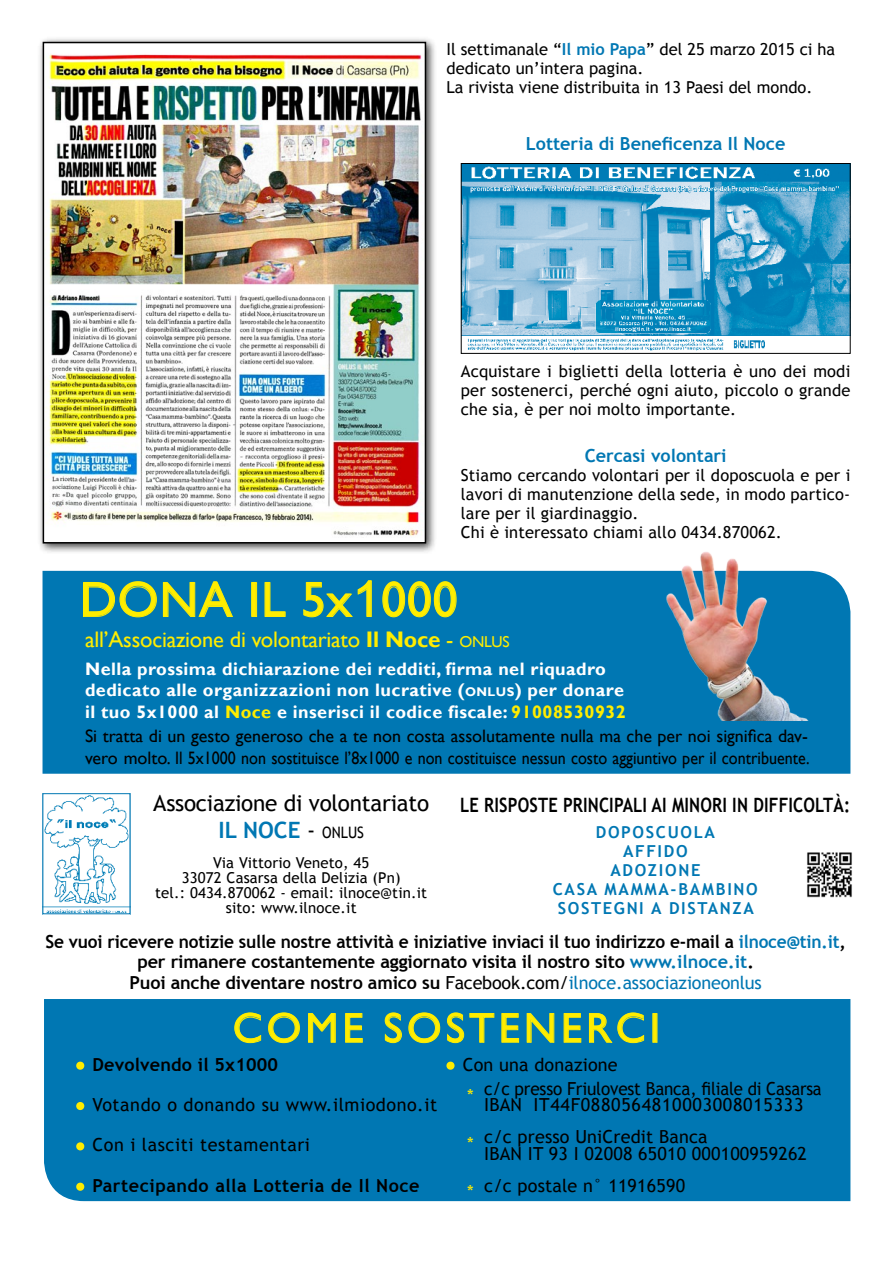
<style>
.page{position:relative;width:893px;height:1263px;background:#fff}
.page>*{position:absolute;margin:0;border:0;box-sizing:border-box;transform-origin:0 0}
.t1{font:49.5px "Gill Sans";letter-spacing:.02em;color:#ffed00}
.t2{font:42px "Gill Sans";letter-spacing:.1em;color:#ffed00}
.t3{font:22.5px "Gill Sans";letter-spacing:-.01em;color:#ffed00}
.t4{font:22.5px "Trebuchet MS";letter-spacing:-.01em;color:#000}
.t5{font:700 22.5px "Trebuchet MS";color:#0077b3}
.t6{font:700 19.8px "Trebuchet MS";letter-spacing:.01em;color:#000;scale:.83 1}
.t7{font:700 18px/20.7px "Trebuchet MS";letter-spacing:-.01em;color:#000;text-align:center;scale:.96 1}
.t8{font:18px/21.6px "Gill Sans";color:#000}
.t9{font:700 18px/21.6px "Gill Sans";letter-spacing:.025em;color:#fff}
.t10{font:18px "Trebuchet MS";letter-spacing:.03em;color:#000}
.t11{font:18px/24.3px "Trebuchet MS";letter-spacing:-.01em;color:#000}
.t12{font:18px/32.2px "Trebuchet MS";letter-spacing:.04em;color:#000}
.t13{font:18px/32.2px "Trebuchet MS";letter-spacing:.01em;color:#000}
.t14{font:700 18px "Trebuchet MS";color:#0077b3}
.t15{font:700 18px "Trebuchet MS";letter-spacing:.03em;color:#000}
.t16{font:700 18px "Trebuchet MS";letter-spacing:.01em;color:#000}
.t17{font:18px "Trebuchet MS";color:#ffed00}
.t18{font:16.5px/19px "Trebuchet MS";letter-spacing:.01em;color:#000}
.t19{font:700 16.5px/19px "Trebuchet MS";letter-spacing:.1em;color:#0077b3;text-align:center}
.t20{font:15.75px "Trebuchet MS";color:#000;scale:.9 1}
.t21{font:15px/15px "Trebuchet MS";letter-spacing:.01em;color:#000;text-align:center}
.s1{font-weight:700;color:#0077b3}
.s2{font-family:"Arial"}
.s3{font-weight:700}
.s4{font-size:15.75px}
.s5{font-size:12.6px}
.s6{color:#ffed00}
.s7{font-size:22.5px}
.s8{color:#0077b3}
.s9{font-weight:400}
.s10{font-weight:400;color:#0077b3}
.s11{font-weight:400;color:#ffed00}
</style>
<div class="page">
<div style="left:44px;top:999px;width:807px;height:203px;background:#0077b3"></div>
<svg style="left:234px;top:1012px;width:27px;height:31px"></svg>
<svg style="left:268px;top:1012px;width:32px;height:31px"></svg>
<svg style="left:308px;top:1013px;width:28px;height:30px"></svg>
<svg style="left:345px;top:1013px;width:18px;height:30px"></svg>
<svg style="left:385px;top:1012px;width:17px;height:31px"></svg>
<svg style="left:408px;top:1012px;width:32px;height:31px"></svg>
<svg style="left:447px;top:1012px;width:48px;height:31px"></svg>
<svg style="left:501px;top:1013px;width:18px;height:30px"></svg>
<svg style="left:526px;top:1013px;width:29px;height:30px"></svg>
<svg style="left:563px;top:1013px;width:18px;height:30px"></svg>
<svg style="left:589px;top:1012px;width:55px;height:31px;background:#2a8a95"></svg>
<svg style="left:444px;top:1059px;width:13px;height:13px"></svg>
<svg style="left:74px;top:1059px;width:13px;height:13px"></svg>
<svg style="left:74px;top:1099px;width:13px;height:13px"></svg>
<svg style="left:74px;top:1140px;width:13px;height:13px"></svg>
<svg style="left:74px;top:1180px;width:13px;height:13px"></svg>
<img style="left:463px;top:165px;width:386px;height:186px">
<div style="left:461px;top:163px;width:390px;height:191px;border:1px solid #000"></div>
<div style="left:43px;top:571px;width:807px;height:203px;background:#0077b3"></div>
<svg style="left:83px;top:581px;width:74px;height:37px;background:#248799"></svg>
<svg style="left:163px;top:582px;width:70px;height:35px;background:#268897"></svg>
<div style="left:251px;top:582px;width:6px;height:35px;border:1px solid #ffed00"></div>
<svg style="left:264px;top:582px;width:22px;height:35px"></svg>
<svg style="left:303px;top:580px;width:69px;height:37px;background:#238799"></svg>
<svg style="left:382px;top:581px;width:75px;height:36px;background:#2a8a94"></svg>
<img style="left:601px;top:552px;width:237px;height:169px">
<img style="left:807px;top:852px;width:45px;height:46px">
<div style="left:37px;top:37px;width:401px;height:517px;background:#000;opacity:.75"></div>
<img style="left:46px;top:45px;width:377px;height:495px">
<div style="left:43px;top:42px;width:383px;height:501px;border:2px solid #000"></div>
<img style="left:45px;top:795px;width:83px;height:117px">
<p class="t18" style="left:446px;top:40px;width:390px">Il settimanale “<span class="s1">Il mio Papa</span>” del 25 marzo 2015 ci ha dedicato un’intera pagina.<br>La rivista viene distribuita in 13 Paesi del mondo.</p>
<p class="t14" style="left:526px;top:132px;width:261px">Lotteria di Beneficenza Il Noce</p>
<p class="t18" style="left:461px;top:361px;width:391px;text-align:justify">Acquistare i biglietti della lotteria è uno dei modi per sostenerci, perché ogni aiuto, piccolo o grande che sia, è per noi molto importante.</p>
<p class="t14" style="left:585px;top:444px;width:143px">Cercasi volontari</p>
<p class="t18" style="left:461px;top:466px;width:391px">Stiamo cercando volontari per il doposcuola e per i lavori di manutenzione della sede, in modo partico&shy;lare per il giardinaggio.<br>Chi è interessato chiami allo 0434.870062.</p>
<h1 class="t1" style="left:80px;top:571px;width:379px">DONA IL 5x<span class="s2">1</span>000</h1>
<h3 class="t3" style="left:85px;top:627px;width:426px">all’Associazione di volontariato <span class="s3">Il Noce</span> - <span class="s4">ONLUS</span></h3>
<p class="t9" style="left:85px;top:658px;width:542px">Nella prossima dichiarazione dei redditi, firma nel riquadro dedicato alle organizzazioni non lucrative (<span class="s5">ONLUS</span>) per donare il tuo 5x1000 al <span class="s6">Noce</span> e inserisci il codice fiscale: <span class="s6">91008530932</span></p>
<p class="t8" style="left:85px;top:725px;width:726px">Si tratta di un gesto generoso che a te non costa assolutamente nulla ma che per noi significa dav&shy;vero molto. Il 5x1000 non sostituisce l’8x1000 e non costituisce nessun costo aggiuntivo per il contribuente.</p>
<h3 class="t4" style="left:153px;top:789px;width:277px">Associazione di volontariato</h3>
<h3 class="t5" style="left:218px;top:816px;width:55px">Il Noce</h3>
<p class="t20" style="left:307px;top:823px;width:65px"><span class="s7">-</span> ONLUS</p>
<p class="t21" style="left:155px;top:855px;width:273px">Via Vittorio Veneto, 45<br>33072 Casarsa della Delizia (Pn)<br>tel.: 0434.870062 - email: ilnoce@tin.it sito: www.ilnoce.it</p>
<p class="t6" style="left:460px;top:793px;width:471px">LE RISPOSTE PRINCIPALI AI MINORI IN DIFFICOLTÀ:</p>
<p class="t19" style="left:553px;top:822px;width:206px">DOPOSCUOLA<br>AFFIDO<br>ADOZIONE<br>CASA MAMMA-BAMB INO<br>SOSTEGNI A DISTANZA</p>
<p class="t7" style="left:46px;top:931px;width:835px">Se vuoi ricevere notizie sulle nostre attività e iniziative inviaci il tuo indirizzo e-mail a <span class="s8">ilnoce@tin.it</span>, per rimanere costantemente aggiornato visita il nostro sito <span class="s8">www.ilnoce.it</span>.<br>Puoi anche diventare nostro amico su <span class="s9">Facebook.com/</span><span class="s10">ilnoce.associazioneonlus</span></p>
<h2 class="t2" style="left:233px;top:1004px;width:429px">Come sostenerci</h2>
<p class="t11" style="left:484px;top:1052px;width:339px;text-indent:-39px"><span class="s6">•</span> Con una donazione<br>c/c presso Friulovest Banca, filiale di Casarsa</p>
<p class="t12" style="left:484px;top:1089px;width:321px">IBAN IT44F0880564810003008015333 c/c presso UniCredit Banca</p>
<p class="t13" style="left:484px;top:1137px;width:324px">IBAN IT 93 I 02008 65010 000100959262 c/c postale n° 11916590</p>
<p class="t16" style="left:75px;top:1053px;width:204px"><span class="s11">•</span> Devolvendo il 5x1000</p>
<p class="t10" style="left:75px;top:1094px;width:363px"><span class="s6">•</span> Votando o donando su www.ilmiodono.it</p>
<p class="t10" style="left:75px;top:1134px;width:236px"><span class="s6">•</span> Con i lasciti testamentari</p>
<p class="t15" style="left:75px;top:1174px;width:345px"><span class="s11">•</span> Partecipando alla Lotteria de Il Noce</p>
<p class="t17" style="left:467px;top:1085px;width:8px">*</p>
<p class="t17" style="left:467px;top:1133px;width:8px">*</p>
<p class="t17" style="left:467px;top:1181px;width:8px">*</p>
</div>
